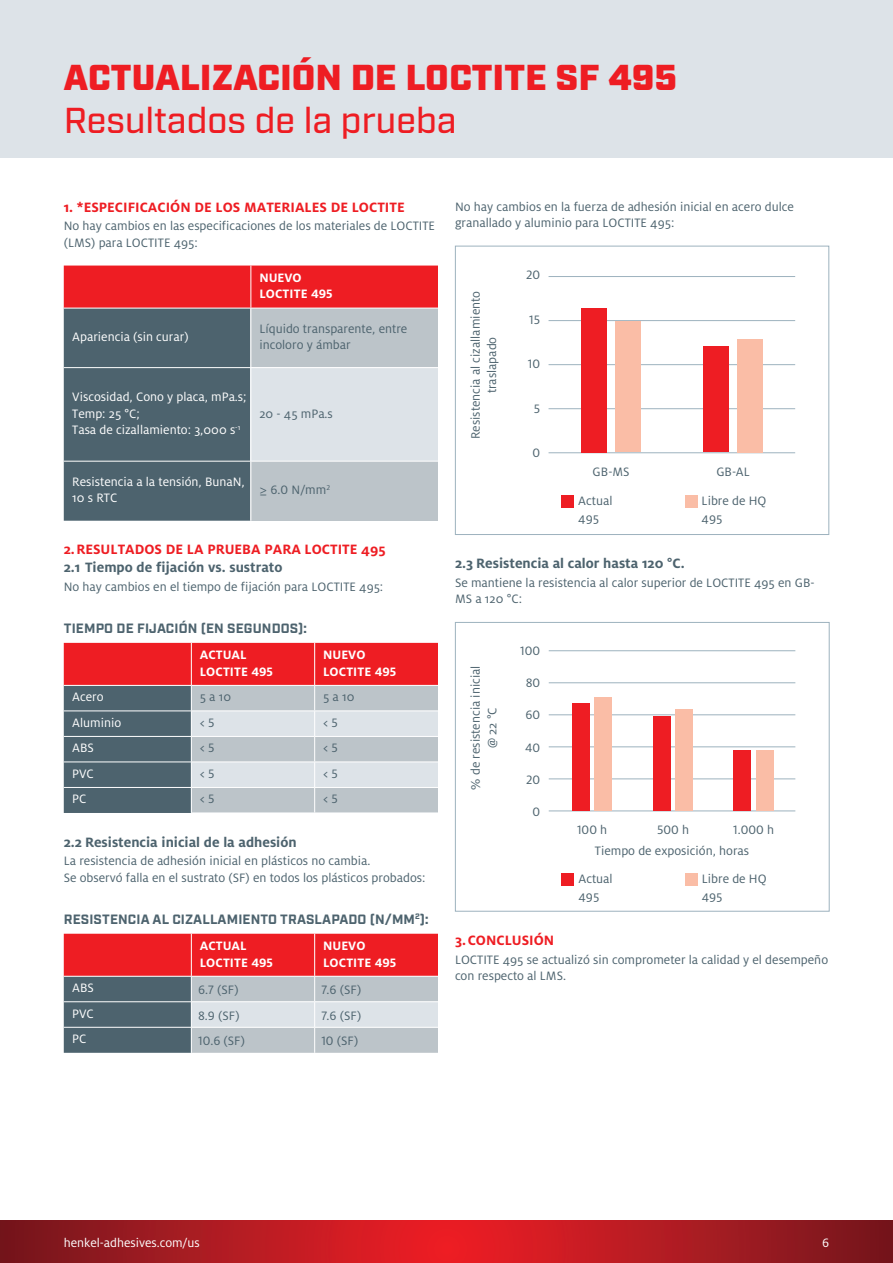
<style>
.page{position:relative;width:893px;height:1263px;background:#fff}
.page>*{position:absolute;margin:0;border:0;box-sizing:border-box;transform-origin:0 0}
.t1{font:900 36px "Industry";letter-spacing:.01em;color:#ee1d23}
.t2{font:500 36px "Industry";color:#ee1d23}
.t3{font:700 15px "Henkel Milo";color:#4d636e}
.t4{font:700 15px "Henkel Milo";color:#ee1d23}
.t5{font:13.5px/16.5px "Henkel Milo";color:#4d636e}
.t6{font:13.5px/16.5px "Henkel Milo";color:#fff}
.t7{font:700 13.5px/16.5px "Henkel Milo";color:#fff}
.t8{font:700 13.5px "Industry";letter-spacing:.01em;color:#4d636e}
</style>
<div class="page">
<div style="left:0;top:0;width:893px;height:157px;background:#dde3e8"></div>
<svg style="left:0;top:1220px;width:893px;height:43px;background:#b01a21"></svg>
<svg style="left:64px;top:266px;width:374px;height:255px;background:#7b5059"></svg>
<div style="left:251px;top:308px;width:187px;height:60px;background:#bcc4c9"></div>
<div style="left:251px;top:368px;width:187px;height:93px;background:#dde3e8"></div>
<div style="left:251px;top:461px;width:187px;height:60px;background:#bcc4c9"></div>
<hr style="left:250px;top:266px;width:1px;height:42px;background:#fff">
<hr style="left:64px;top:308px;width:187px;height:1px;background:#fff">
<hr style="left:251px;top:308px;width:187px;height:1px;background:#fff">
<hr style="left:250px;top:308px;width:1px;height:59px;background:#fff">
<hr style="left:64px;top:367px;width:187px;height:1px;background:#fff">
<hr style="left:251px;top:367px;width:187px;height:1px;background:#fff">
<hr style="left:250px;top:368px;width:1px;height:93px;background:#fff">
<hr style="left:64px;top:461px;width:187px;height:1px;background:#fff">
<hr style="left:251px;top:461px;width:187px;height:1px;background:#fff">
<hr style="left:250px;top:461px;width:1px;height:60px;background:#fff">
<svg style="left:64px;top:643px;width:374px;height:170px;background:#b58b91"></svg>
<svg style="left:64px;top:934px;width:374px;height:119px;background:#bb787e"></svg>
<hr style="left:64px;top:1001px;width:127px;height:1px;background:#fff">
<hr style="left:191px;top:1001px;width:124px;height:1px;background:#fff">
<hr style="left:315px;top:1001px;width:123px;height:1px;background:#fff">
<hr style="left:64px;top:1027px;width:127px;height:1px;background:#fff">
<hr style="left:191px;top:1027px;width:124px;height:1px;background:#fff">
<hr style="left:315px;top:1027px;width:123px;height:1px;background:#fff">
<hr style="left:64px;top:976px;width:127px;height:1px;background:#fff">
<hr style="left:191px;top:976px;width:124px;height:1px;background:#fff">
<hr style="left:315px;top:976px;width:123px;height:1px;background:#fff">
<div style="left:455px;top:246px;width:374px;height:289px;background:#fff;border:1px solid #9db2be"></div>
<hr style="left:549px;top:276px;width:246px;height:1px;background:#9db2be">
<hr style="left:549px;top:320px;width:246px;height:1px;background:#9db2be">
<hr style="left:549px;top:364px;width:246px;height:1px;background:#9db2be">
<hr style="left:549px;top:408px;width:246px;height:1px;background:#9db2be">
<hr style="left:549px;top:452px;width:246px;height:1px;background:#9db2be">
<div style="left:581px;top:308px;width:26px;height:144px;background:#ee1d23"></div>
<div style="left:703px;top:347px;width:25px;height:105px;background:#ee1d23"></div>
<div style="left:615px;top:321px;width:26px;height:131px;background:#fabda6"></div>
<div style="left:737px;top:339px;width:25px;height:113px;background:#fabda6"></div>
<div style="left:561px;top:495px;width:13px;height:13px;background:#ee1d23"></div>
<div style="left:685px;top:495px;width:12px;height:13px;background:#fabda6"></div>
<div style="left:455px;top:622px;width:375px;height:289px;background:#fff;border:1px solid #9db2be"></div>
<hr style="left:549px;top:650px;width:246px;height:1px;background:#9db2be">
<hr style="left:549px;top:682px;width:246px;height:1px;background:#9db2be">
<hr style="left:549px;top:746px;width:246px;height:1px;background:#9db2be">
<hr style="left:549px;top:714px;width:246px;height:1px;background:#9db2be">
<hr style="left:549px;top:778px;width:246px;height:1px;background:#9db2be">
<hr style="left:549px;top:810px;width:246px;height:1px;background:#9db2be">
<div style="left:572px;top:703px;width:18px;height:108px;background:#ee1d23"></div>
<div style="left:594px;top:697px;width:18px;height:114px;background:#fabda6"></div>
<div style="left:653px;top:716px;width:18px;height:95px;background:#ee1d23"></div>
<div style="left:675px;top:709px;width:18px;height:102px;background:#fabda6"></div>
<div style="left:733px;top:750px;width:18px;height:61px;background:#ee1d23"></div>
<div style="left:756px;top:750px;width:18px;height:61px;background:#fabda6"></div>
<div style="left:561px;top:873px;width:13px;height:13px;background:#ee1d23"></div>
<div style="left:685px;top:873px;width:13px;height:13px;background:#fabda6"></div>
<h1 class="t1" style="left:64px;top:56px;width:615px">ACTUALIZACIÓN DE LOCTITE SF 495</h1>
<h1 class="t2" style="left:64px;top:99px;width:394px">Resultados de la prueba</h1>
<p class="t4" style="left:64px;top:199px;width:342px">1. *ESPECIFICACIÓN DE LOS MATERIALES DE LOCTITE</p>
<p class="t5" style="left:64px;top:218px;width:373px">No hay cambios en las especificaciones de los materiales de LOCTITE (LMS) para LOCTITE 495:</p>
<p class="t7" style="left:259px;top:269px;width:75px">NUEVO<br>LOCTITE 495</p>
<p class="t6" style="left:72px;top:329px;width:118px">Apariencia (sin curar)</p>
<p class="t5" style="left:259px;top:320px;width:149px">Líquido transparente, entre incoloro y ámbar</p>
<p class="t6" style="left:72px;top:389px;width:176px">Viscosidad, Cono y placa, mPa.s;<br>Temp: 25 °C;<br>Tasa de cizallamiento: 3,000 s<sup>-1</sup></p>
<p class="t5" style="left:259px;top:405px;width:75px">20 - 45 mPa.s</p>
<p class="t6" style="left:72px;top:473px;width:174px">Resistencia a la tensión, BunaN,<br>10 s RTC</p>
<p class="t5" style="left:259px;top:482px;width:72px">≥ 6.0 N/mm<sup>2</sup></p>
<p class="t4" style="left:64px;top:541px;width:323px">2.RESULTADOS DE LA PRUEBA PARA LOCTITE 495</p>
<p class="t3" style="left:64px;top:559px;width:220px">2.1 Tiempo de fijación vs. sustrato</p>
<p class="t5" style="left:64px;top:578px;width:321px">No hay cambios en el tiempo de fijación para LOCTITE 495:</p>
<p class="t8" style="left:64px;top:620px;width:245px">TIEMPO DE FIJACIÓN (EN SEGUNDOS):</p>
<p class="t7" style="left:200px;top:647px;width:75px">ACTUAL<br>LOCTITE 495</p>
<p class="t7" style="left:323px;top:647px;width:75px">NUEVO<br>LOCTITE 495</p>
<p class="t6" style="left:72px;top:689px;width:33px">Acero</p>
<p class="t5" style="left:200px;top:689px;width:33px">5 a 10</p>
<p class="t5" style="left:323px;top:689px;width:33px">5 a 10</p>
<p class="t6" style="left:72px;top:714px;width:50px">Aluminio</p>
<p class="t5" style="left:200px;top:714px;width:16px">&lt; 5</p>
<p class="t5" style="left:323px;top:714px;width:16px">&lt; 5</p>
<p class="t6" style="left:72px;top:740px;width:23px">ABS</p>
<p class="t5" style="left:200px;top:740px;width:16px">&lt; 5</p>
<p class="t5" style="left:323px;top:740px;width:16px">&lt; 5</p>
<p class="t6" style="left:72px;top:765px;width:23px">PVC</p>
<p class="t5" style="left:200px;top:765px;width:16px">&lt; 5</p>
<p class="t5" style="left:323px;top:765px;width:16px">&lt; 5</p>
<p class="t6" style="left:72px;top:791px;width:16px">PC</p>
<p class="t5" style="left:200px;top:791px;width:16px">&lt; 5</p>
<p class="t5" style="left:323px;top:791px;width:16px">&lt; 5</p>
<p class="t3" style="left:64px;top:833px;width:234px">2.2 Resistencia inicial de la adhesión</p>
<p class="t5" style="left:64px;top:853px;width:363px">La resistencia de adhesión inicial en plásticos no cambia.<br>Se observó falla en el sustrato (SF) en todos los plásticos probados:</p>
<p class="t8" style="left:64px;top:911px;width:366px">RESISTENCIA AL CIZALLAMIENTO TRASLAPADO (N/MM<sup>2</sup>):</p>
<p class="t7" style="left:200px;top:937px;width:75px">ACTUAL<br>LOCTITE 495</p>
<p class="t7" style="left:323px;top:937px;width:75px">NUEVO<br>LOCTITE 495</p>
<p class="t6" style="left:72px;top:980px;width:23px">ABS</p>
<p class="t5" style="left:198px;top:982px;width:42px">6.7 (SF)</p>
<p class="t5" style="left:321px;top:982px;width:41px">7.6 (SF)</p>
<p class="t6" style="left:72px;top:1005px;width:23px">PVC</p>
<p class="t5" style="left:198px;top:1007px;width:43px">8.9 (SF)</p>
<p class="t5" style="left:321px;top:1007px;width:41px">7.6 (SF)</p>
<p class="t6" style="left:72px;top:1031px;width:16px">PC</p>
<p class="t5" style="left:198px;top:1033px;width:49px">10.6 (SF)</p>
<p class="t5" style="left:321px;top:1033px;width:38px">10 (SF)</p>
<p class="t5" style="left:455px;top:198px;width:341px">No hay cambios en la fuerza de adhesión inicial en acero dulce granallado y aluminio para LOCTITE 495:</p>
<p class="t5" style="left:467px;top:439px;width:150px;text-align:center;rotate:-90deg">Resistencia al cizallamiento traslapado</p>
<p class="t5" style="left:526px;top:267px;width:15px">20</p>
<p class="t5" style="left:529px;top:311px;width:12px">15</p>
<p class="t5" style="left:528px;top:356px;width:14px">10</p>
<p class="t5" style="left:534px;top:400px;width:8px">5</p>
<p class="t5" style="left:532px;top:444px;width:9px">0</p>
<p class="t5" style="left:593px;top:463px;width:38px">GB-MS</p>
<p class="t5" style="left:716px;top:463px;width:35px">GB-AL</p>
<p class="t5" style="left:578px;top:493px;width:36px">Actual<br>495</p>
<p class="t5" style="left:702px;top:493px;width:66px">Libre de HQ<br>495</p>
<p class="t3" style="left:455px;top:555px;width:231px">2.3 Resistencia al calor hasta 120 °C.</p>
<p class="t5" style="left:455px;top:574px;width:361px">Se mantiene la resistencia al calor superior de LOCTITE 495 en GB-<br>MS a 120 °C:</p>
<p class="t5" style="left:468px;top:790px;width:126px;text-align:center;rotate:-90deg">% de resistencia inicial @ 22 °C</p>
<p class="t5" style="left:520px;top:643px;width:21px">100</p>
<p class="t5" style="left:526px;top:674px;width:16px">80</p>
<p class="t5" style="left:525px;top:706px;width:16px">60</p>
<p class="t5" style="left:525px;top:739px;width:17px">40</p>
<p class="t5" style="left:526px;top:771px;width:15px">20</p>
<p class="t5" style="left:533px;top:803px;width:9px">0</p>
<p class="t4" style="left:455px;top:932px;width:101px">3.CONCLUSIÓN</p>
<p class="t5" style="left:577px;top:821px;width:32px">100 h</p>
<p class="t5" style="left:657px;top:821px;width:33px">500 h</p>
<p class="t5" style="left:733px;top:821px;width:42px">1.000 h</p>
<p class="t5" style="left:595px;top:843px;width:156px">Tiempo de exposición, horas</p>
<p class="t5" style="left:578px;top:871px;width:36px">Actual<br>495</p>
<p class="t5" style="left:702px;top:871px;width:66px">Libre de HQ<br>495</p>
<p class="t5" style="left:455px;top:951px;width:375px">LOCTITE 495 se actualizó sin comprometer la calidad y el desempeño con respecto al LMS.</p>
<p class="t6" style="left:64px;top:1235px;width:137px">henkel-adhesives.com/us</p>
<p class="t6" style="left:822px;top:1235px;width:9px">6</p>
</div>
